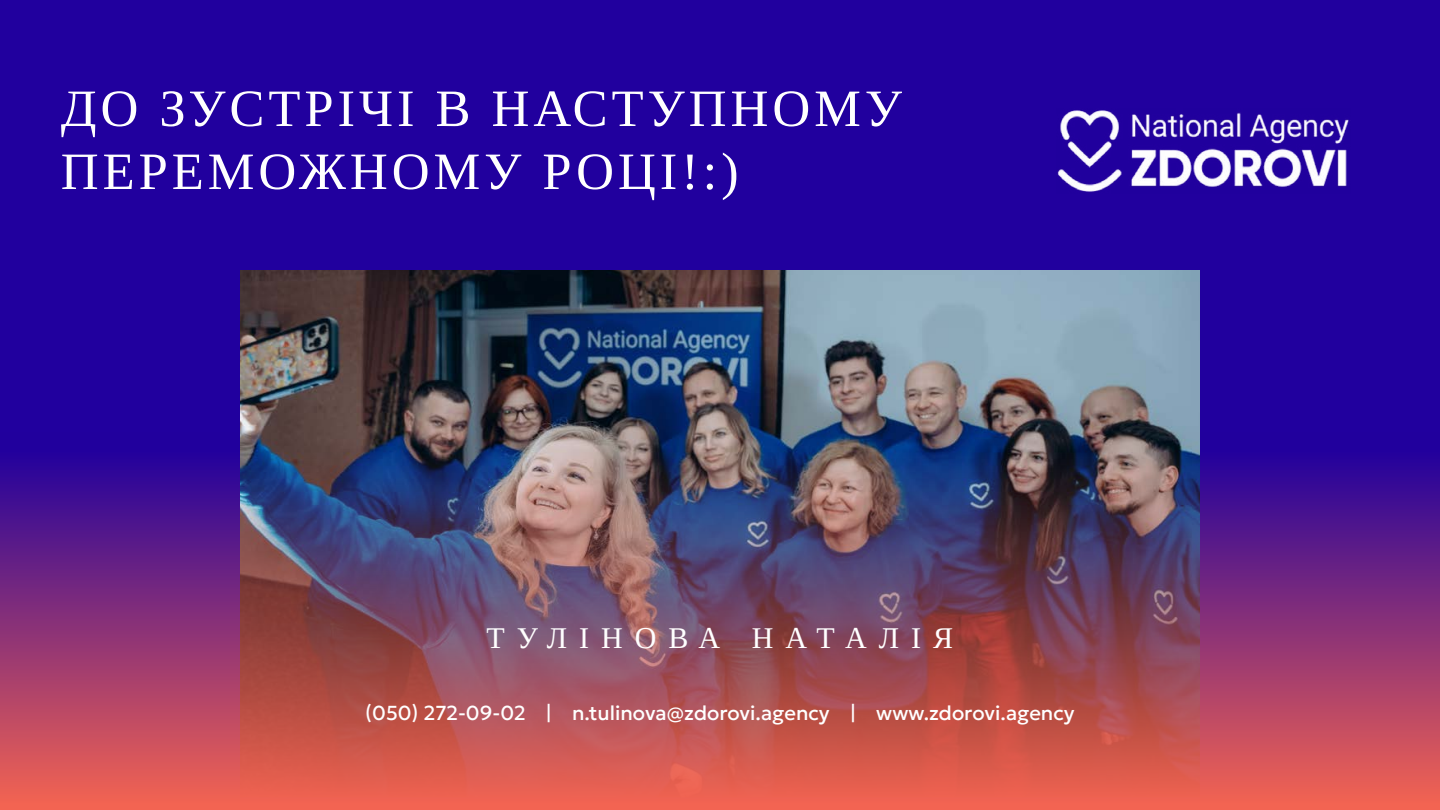
<style>
.page{position:relative;width:1440px;height:810px;background:#21009e}
.page>*{position:absolute;margin:0;border:0;box-sizing:border-box;transform-origin:0 0}
.t1{font:52.5px/63px "Tinos";letter-spacing:.075em;color:#fff}
.t2{font:30px "Tinos";letter-spacing:.4em;color:#fff}
.t3{font:20.25px "Geologica Cursive";color:#fff}
</style>
<div class="page">
<img style="left:240px;top:270px;width:960px;height:162px">
<img style="left:0;top:432px;width:1440px;height:378px">
<img style="left:1057px;top:110px;width:292px;height:82px">
<h1 class="t1" style="left:61px;top:77px;width:843px">ДО ЗУСТРІЧІ В НАСТУПНОМУ<br>ПЕРЕМОЖНОМУ РОЦІ!:)</h1>
<h2 class="t2" style="left:487px;top:619px;width:468px">ТУЛІНОВА НАТАЛІЯ</h2>
<p class="t3" style="left:365px;top:695px;width:711px">(050) 272-09-02 | n.tulinova@zdorovi.agency | www.zdorovi.agency</p>
</div>
